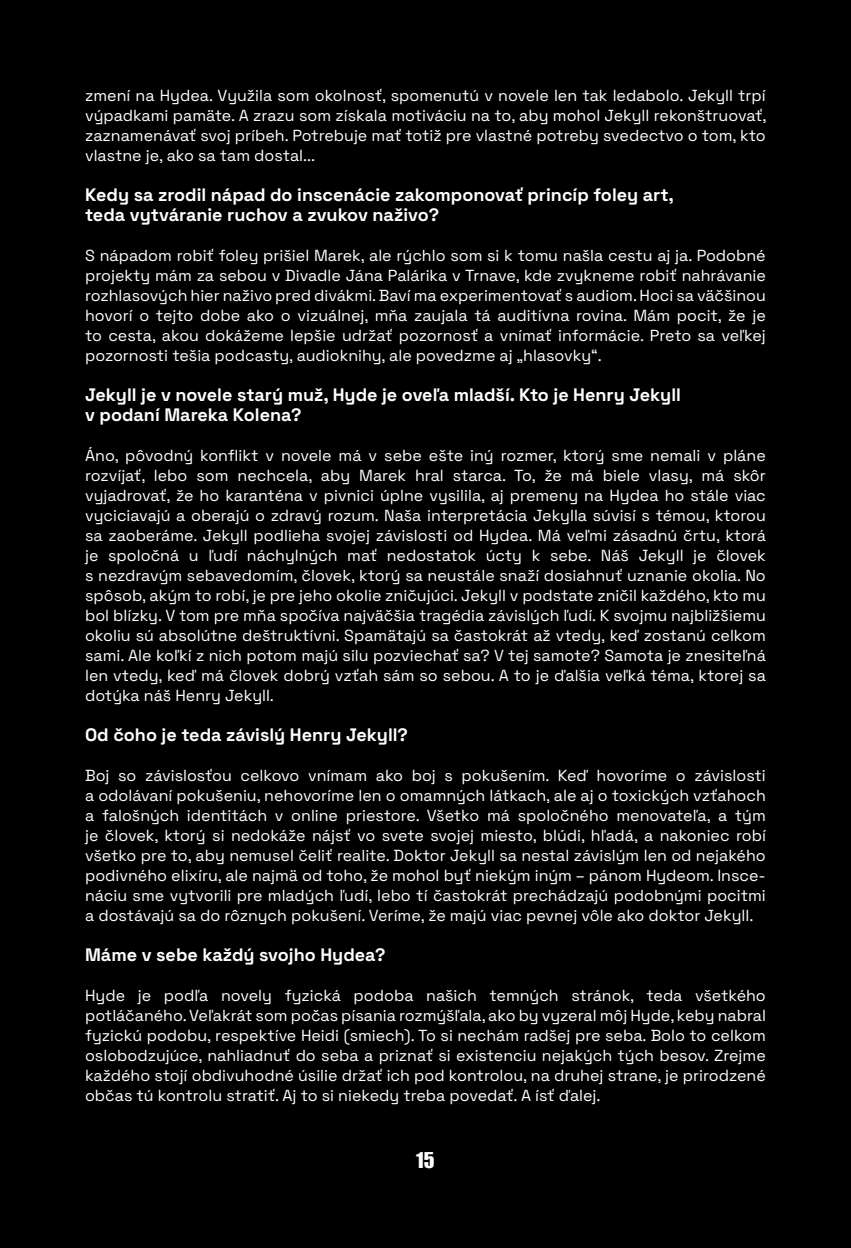
<style>
.page{position:relative;width:851px;height:1248px;background:#fff}
.page>*{position:absolute;margin:0;border:0;box-sizing:border-box;transform-origin:0 0}
.t1{font:20px "Impact";color:#fff}
.t2{font:700 18px/20px "Space Grotesk";color:#fff}
.t3{font:16px/20px "Space Grotesk";color:#fff;text-align:justify}
</style>
<div class="page">
<div style="left:0;top:0;width:850px;height:1247px;background:#000"></div>
<p class="t3" style="left:85px;top:84px;width:682px">zmení na Hydea. Využila som okolnosť, spomenutú v novele len tak ledabolo. Jekyll trpí výpadkami pamäte. A zrazu som získala motiváciu na to, aby mohol Jekyll rekonštruovať, zaznamenávať svoj príbeh. Potrebuje mať totiž pre vlastné potreby svedectvo o tom, kto vlastne je, ako sa tam dostal...</p>
<p class="t2" style="left:85px;top:183px;width:590px">Kedy sa zrodil nápad do inscenácie zakomponovať princíp foley art, teda vytváranie ruchov a zvukov naživo?</p>
<p class="t3" style="left:85px;top:244px;width:682px">S nápadom robiť foley prišiel Marek, ale rýchlo som si k tomu našla cestu aj ja. Podobné projekty mám za sebou v Divadle Jána Palárika v Trnave, kde zvykneme robiť nahrávanie rozhlasových hier naživo pred divákmi. Baví ma experimentovať s audiom. Hoci sa väčšinou hovorí o tejto dobe ako o vizuálnej, mňa zaujala tá auditívna rovina. Mám pocit, že je to cesta, akou dokážeme lepšie udržať pozornosť a vnímať informácie. Preto sa veľkej pozornosti tešia podcasty, audioknihy, ale povedzme aj „hlasovky“.</p>
<p class="t2" style="left:85px;top:383px;width:597px">Jekyll je v novele starý muž, Hyde je oveľa mladší. Kto je Henry Jekyll v podaní Mareka Kolena?</p>
<p class="t3" style="left:85px;top:444px;width:682px">Áno, pôvodný konflikt v novele má v sebe ešte iný rozmer, ktorý sme nemali v pláne rozvíjať, lebo som nechcela, aby Marek hral starca. To, že má biele vlasy, má skôr vyjadrovať, že ho karanténa v pivnici úplne vysilila, aj premeny na Hydea ho stále viac vyciciavajú a oberajú o zdravý rozum. Naša interpretácia Jekylla súvisí s témou, ktorou sa zaoberáme. Jekyll podlieha svojej závislosti od Hydea. Má veľmi zásadnú črtu, ktorá je spoločná u ľudí náchylných mať nedostatok úcty k sebe. Náš Jekyll je človek s nezdravým sebavedomím, človek, ktorý sa neustále snaží dosiahnuť uznanie okolia. No spôsob, akým to robí, je pre jeho okolie zničujúci. Jekyll v podstate zničil každého, kto mu bol blízky. V tom pre mňa spočíva najväčšia tragédia závislých ľudí. K svojmu najbližšiemu okoliu sú absolútne deštruktívni. Spamätajú sa častokrát až vtedy, keď zostanú celkom sami. Ale koľkí z nich potom majú silu pozviechať sa? V tej samote? Samota je znesiteľná len vtedy, keď má človek dobrý vzťah sám so sebou. A to je ďalšia veľká téma, ktorej sa dotýka náš Henry Jekyll.</p>
<p class="t2" style="left:85px;top:723px;width:324px">Od čoho je teda závislý Henry Jekyll?</p>
<p class="t3" style="left:85px;top:764px;width:682px">Boj so závislosťou celkovo vnímam ako boj s pokušením. Keď hovoríme o závislosti a odolávaní pokušeniu, nehovoríme len o omamných látkach, ale aj o toxických vzťahoch a falošných identitách v online priestore. Všetko má spoločného menovateľa, a tým je človek, ktorý si nedokáže nájsť vo svete svojej miesto, blúdi, hľadá, a nakoniec robí všetko pre to, aby nemusel čeliť realite. Doktor Jekyll sa nestal závislým len od nejakého podivného elixíru, ale najmä od toho, že mohol byť niekým iným – pánom Hydeom. Insce&shy;náciu sme vytvorili pre mladých ľudí, lebo tí častokrát prechádzajú podobnými pocitmi a dostávajú sa do rôznych pokušení. Veríme, že majú viac pevnej vôle ako doktor Jekyll.</p>
<p class="t2" style="left:85px;top:943px;width:302px">Máme v sebe každý svojho Hydea?</p>
<p class="t3" style="left:85px;top:984px;width:682px">Hyde je podľa novely fyzická podoba našich temných stránok, teda všetkého potláčaného. Veľakrát som počas písania rozmýšľala, ako by vyzeral môj Hyde, keby nabral fyzickú podobu, respektíve Heidi (smiech). To si nechám radšej pre seba. Bolo to celkom oslobodzujúce, nahliadnuť do seba a priznať si existenciu nejakých tých besov. Zrejme každého stojí obdivuhodné úsilie držať ich pod kontrolou, na druhej strane, je prirodzené občas tú kontrolu stratiť. Aj to si niekedy treba povedať. A ísť ďalej.</p>
<p class="t1" style="left:416px;top:1144px;width:20px">15</p>
</div>
